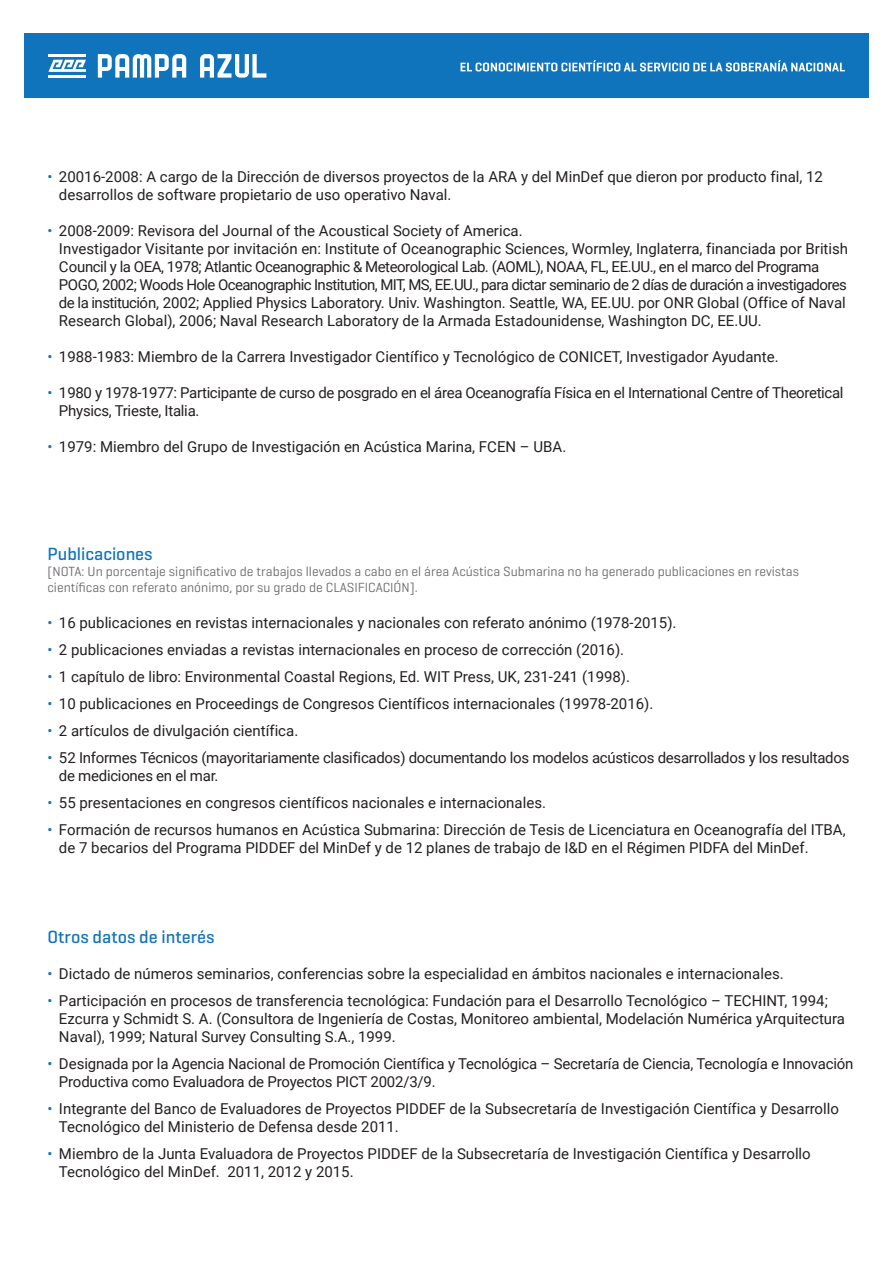
<style>
.page{position:relative;width:893px;height:1263px;background:#fff}
.page>*{position:absolute;margin:0;border:0;box-sizing:border-box;transform-origin:0 0}
.t1{font:500 18px "Geogrotesque";color:#1074bc}
.t2{font:15px/18px "Roboto";color:#231f20}
.t3{font:15px/18px "Roboto";letter-spacing:-.025em;color:#231f20}
.t4{font:15px/18px "Roboto";letter-spacing:-.02em;color:#231f20}
.t5{font:13.5px/16.2px "Geogrotesque";color:#6c6d70}
.s1{color:#1074bc}
</style>
<div class="page">
<div style="left:24px;top:34px;width:845px;height:64px;background:#1074bc"></div>
<svg style="left:98px;top:54px;width:88px;height:24px"></svg>
<svg style="left:200px;top:54px;width:66px;height:24px"></svg>
<hr style="left:48px;top:75px;width:38px;height:3px;background:#fff">
<hr style="left:48px;top:54px;width:38px;height:3px;background:#fff">
<svg style="left:48px;top:60px;width:38px;height:12px"></svg>
<svg style="left:461px;top:60px;width:384px;height:11px"></svg>
<p class="t2" style="left:59px;top:167px;width:765px;text-indent:-11px"><span class="s1">•</span> 20016-2008: A cargo de la Dirección de diversos proyectos de la ARA y del MinDef que dieron por producto final, 12 desarrollos de software propietario de uso operativo Naval.</p>
<p class="t2" style="left:59px;top:221px;width:791px;text-indent:-11px"><span class="s1">•</span> 2008-2009: Revisora del Journal of the Acoustical Society of America.<br>Investigador Visitante por invitación en: Institute of Oceanographic Sciences, Wormley, Inglaterra, financiada por British Council y la OEA, 1978; Atlantic Oceanographic &amp; Meteorological Lab. (AOML), NOAA, FL, EE.UU., en el marco del Programa POGO, 2002; Woods Hole Oceanographic Institution, MIT, MS, EE.UU., para dictar seminario de 2 días de duración a investigadores de la institución, 2002; Applied Physics Laboratory. Univ. Washington. Seattle, WA, EE.UU. por ONR Global (Office of Naval Research Global), 2006; Naval Research Laboratory de la Armada Estadounidense, Washington DC, EE.UU.</p>
<p class="t2" style="left:48px;top:347px;width:733px"><span class="s1">•</span> 1988-1983: Miembro de la Carrera Investigador Científico y Tecnológico de CONICET, Investigador Ayudante.</p>
<p class="t3" style="left:59px;top:383px;width:786px;text-indent:-11px"><span class="s1">•</span> 1980 y 1978-1977: Participante de curso de posgrado en el área Oceanografía Física en el International Centre of Theoretical<br>Physics, Trieste, Italia.</p>
<p class="t2" style="left:48px;top:437px;width:520px"><span class="s1">•</span> 1979: Miembro del Grupo de Investigación en Acústica Marina, FCEN – UBA.</p>
<p class="t1" style="left:48px;top:542px;width:107px">Publicaciones</p>
<p class="t5" style="left:48px;top:563px;width:753px">[NOTA: Un porcentaje significativo de trabajos llevados a cabo en el área Acústica Submarina no ha generado publicaciones en revistas científicas con referato anónimo, por su grado de CLASIFICACIÓN].</p>
<p class="t2" style="left:48px;top:613px;width:630px"><span class="s1">•</span> 16 publicaciones en revistas internacionales y nacionales con referato anónimo (1978-2015).</p>
<p class="t2" style="left:48px;top:640px;width:578px"><span class="s1">•</span> 2 publicaciones enviadas a revistas internacionales en proceso de corrección (2016).</p>
<p class="t2" style="left:48px;top:667px;width:584px"><span class="s1">•</span> 1 capítulo de libro: Environmental Coastal Regions, Ed. WIT Press, UK, 231-241 (1998).</p>
<p class="t2" style="left:48px;top:694px;width:607px"><span class="s1">•</span> 10 publicaciones en Proceedings de Congresos Científicos internacionales (19978-2016).</p>
<p class="t2" style="left:48px;top:721px;width:252px"><span class="s1">•</span> 2 artículos de divulgación científica.</p>
<p class="t4" style="left:59px;top:748px;width:792px;text-indent:-11px"><span class="s1">•</span> 52 Informes Técnicos (mayoritariamente clasificados) documentando los modelos acústicos desarrollados y los resultados de mediciones en el mar.</p>
<p class="t2" style="left:48px;top:793px;width:500px"><span class="s1">•</span> 55 presentaciones en congresos científicos nacionales e internacionales.</p>
<p class="t2" style="left:59px;top:820px;width:788px;text-indent:-11px"><span class="s1">•</span> Formación de recursos humanos en Acústica Submarina: Dirección de Tesis de Licenciatura en Oceanografía del ITBA, de 7 becarios del Programa PIDDEF del MinDef y de 12 planes de trabajo de I&amp;D en el Régimen PIDFA del MinDef.</p>
<p class="t1" style="left:48px;top:926px;width:168px">Otros datos de interés</p>
<p class="t2" style="left:48px;top:964px;width:738px"><span class="s1">•</span> Dictado de números seminarios, conferencias sobre la especialidad en ámbitos nacionales e internacionales.</p>
<p class="t2" style="left:59px;top:991px;width:788px;text-indent:-11px"><span class="s1">•</span> Participación en procesos de transferencia tecnológica: Fundación para el Desarrollo Tecnológico – TECHINT, 1994;<br>Ezcurra y Schmidt S. A. (Consultora de Ingeniería de Costas, Monitoreo ambiental, Modelación Numérica yArquitectura<br>Naval), 1999; Natural Survey Consulting S.A., 1999.</p>
<p class="t2" style="left:59px;top:1054px;width:796px;text-indent:-11px"><span class="s1">•</span> Designada por la Agencia Nacional de Promoción Científica y Tecnológica – Secretaría de Ciencia, Tecnología e Innovación<br>Productiva como Evaluadora de Proyectos PICT 2002/3/9.</p>
<p class="t2" style="left:59px;top:1099px;width:781px;text-indent:-11px"><span class="s1">•</span> Integrante del Banco de Evaluadores de Proyectos PIDDEF de la Subsecretaría de Investigación Científica y Desarrollo<br>Tecnológico del Ministerio de Defensa desde 2011.</p>
<p class="t2" style="left:59px;top:1144px;width:753px;text-indent:-11px"><span class="s1">•</span> Miembro de la Junta Evaluadora de Proyectos PIDDEF de la Subsecretaría de Investigación Científica y Desarrollo<br>Tecnológico del MinDef. 2011, 2012 y 2015.</p>
</div>
